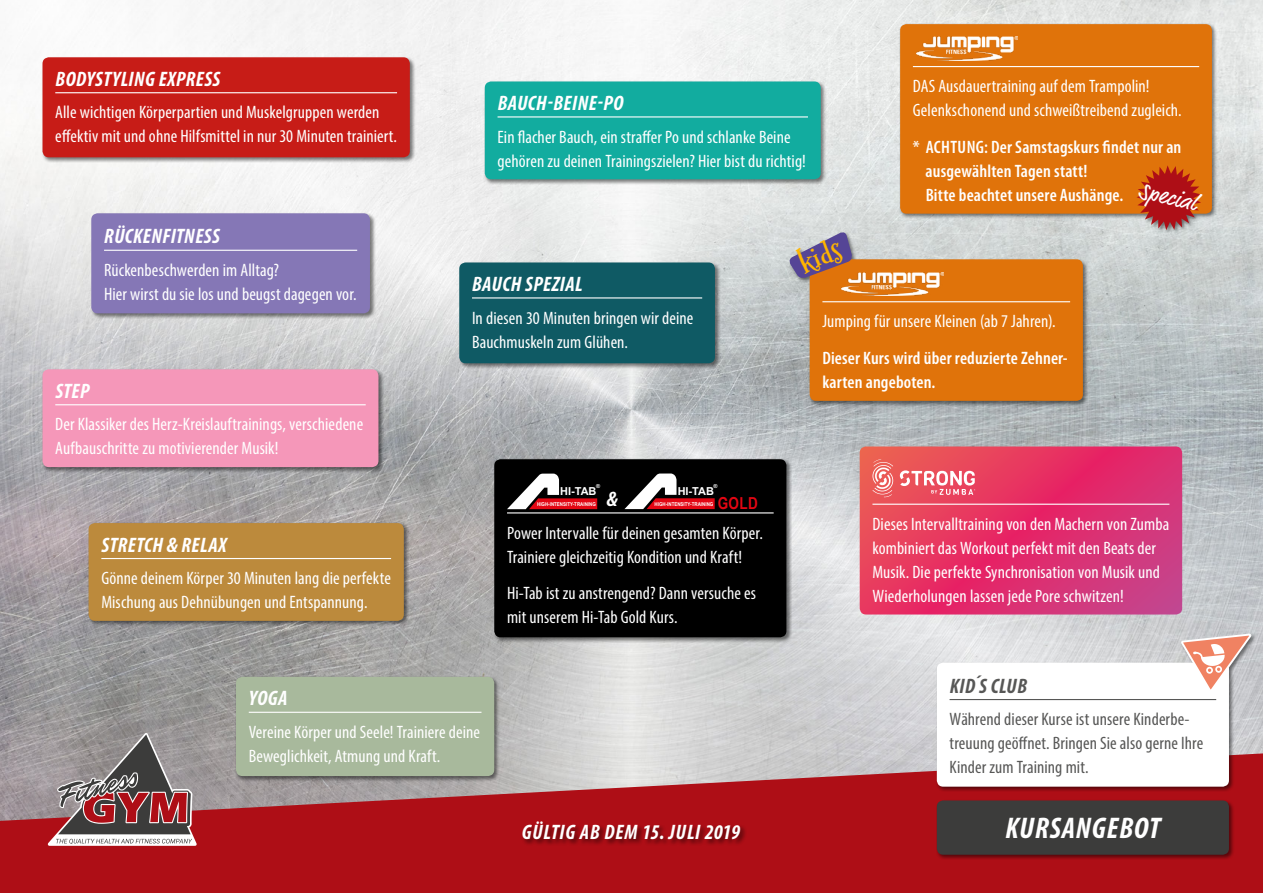
<style>
.page{position:relative;width:1263px;height:893px;background:#fff}
.page>*{position:absolute;margin:0;border:0;box-sizing:border-box;transform-origin:0 0}
.t1{font:italic 700 condensed 30px "Myriad Pro";letter-spacing:.025em;color:#fff}
.t2{font:700 27.9px "Mountainsof Christmas";color:#ffb500}
.t3{font:23.4px "Market Pro";color:#fff}
.t4{font:italic 700 condensed 21px "Myriad Pro";letter-spacing:.02em;color:#fff}
.t5{font:italic 700 condensed 21px "Myriad Pro";letter-spacing:.02em;color:#575756}
.t6{font:condensed 18px/24px "Myriad Pro";letter-spacing:.005em;color:#fff}
.t7{font:600 condensed 18px/24px "Myriad Pro";letter-spacing:.01em;color:#fff}
.t8{font:condensed 18px/24px "Myriad Pro";letter-spacing:.005em;color:#575756}
.t9{font:700 16.5px "Arial Narrow";color:#e30613}
.t10{font:700 10.95px "Arial";color:#fff}
.t11{font:700 5.55px "Arial";color:#fff}
.t12{font:700 5.25px "Arial";color:#fff;scale:.85 1}
</style>
<div class="page">
<img style="left:0;top:0;width:1263px;height:750px">
<svg style="left:0;top:750px;width:1263px;height:143px;background:#b03137"></svg>
<svg style="left:48px;top:733px;width:149px;height:113px;background:#917a7b"></svg>
<div style="left:936px;top:799px;width:298px;height:61px;background:#000;opacity:.5"></div>
<div style="left:937px;top:800px;width:292px;height:55px;background:#3c3c3b;border-radius:6px"></div>
<div style="left:521px;top:820px;width:226px;height:26px;background:#000;opacity:.5"></div>
<div style="left:936px;top:632px;width:321px;height:160px;background:#000;opacity:.5"></div>
<div style="left:937px;top:663px;width:292px;height:124px;background:#fff;border-radius:6px"></div>
<hr style="left:949px;top:699px;width:267px;height:1px;background:#575756">
<svg style="left:1179px;top:632px;width:74px;height:61px"></svg>
<div style="left:899px;top:23px;width:319px;height:212px;background:#000;opacity:.5"></div>
<div style="left:900px;top:24px;width:312px;height:190px;background:#e0730a;border-radius:6px"></div>
<hr style="left:913px;top:66px;width:286px;height:1px;background:#fff">
<img style="left:916px;top:37px;width:102px;height:24px">
<svg style="left:1136px;top:165px;width:65px;height:65px"></svg>
<div style="left:484px;top:80px;width:342px;height:105px;background:#000;opacity:.5"></div>
<div style="left:485px;top:81px;width:336px;height:98px;background:#12ac9f;border-radius:6px"></div>
<hr style="left:497px;top:116px;width:311px;height:2px;background:#fff">
<div style="left:42px;top:56px;width:374px;height:107px;background:#000;opacity:.5"></div>
<div style="left:43px;top:57px;width:367px;height:100px;background:#c71c17;border-radius:6px"></div>
<hr style="left:55px;top:92px;width:342px;height:1px;background:#fff">
<div style="left:42px;top:368px;width:342px;height:105px;background:#000;opacity:.5"></div>
<div style="left:43px;top:369px;width:335px;height:98px;background:#f597b9;border-radius:6px"></div>
<hr style="left:55px;top:404px;width:311px;height:1px;background:#fff">
<div style="left:235px;top:676px;width:265px;height:106px;background:#000;opacity:.5"></div>
<div style="left:236px;top:677px;width:258px;height:99px;background:#a8b99c;border-radius:6px"></div>
<hr style="left:249px;top:712px;width:232px;height:1px;background:#fff">
<div style="left:493px;top:458px;width:299px;height:185px;background:#000;opacity:.5"></div>
<div style="left:494px;top:459px;width:292px;height:178px;background:#000;border-radius:6px"></div>
<hr style="left:507px;top:512px;width:267px;height:1px;background:#fff">
<svg style="left:507px;top:474px;width:90px;height:35px"></svg>
<svg style="left:624px;top:473px;width:91px;height:36px"></svg>
<div style="left:90px;top:212px;width:285px;height:107px;background:#000;opacity:.5"></div>
<div style="left:91px;top:213px;width:279px;height:100px;background:#8577b6;border-radius:6px"></div>
<hr style="left:104px;top:250px;width:253px;height:1px;background:#fff">
<svg style="left:860px;top:446px;width:322px;height:168px;background:#e0366a"></svg>
<hr style="left:872px;top:504px;width:297px;height:1px;background:#fff">
<svg style="left:900px;top:470px;width:75px;height:25px"></svg>
<svg style="left:872px;top:459px;width:21px;height:38px"></svg>
<div style="left:458px;top:261px;width:263px;height:108px;background:#000;opacity:.5"></div>
<div style="left:459px;top:262px;width:256px;height:101px;background:#0f5a64;border-radius:6px"></div>
<hr style="left:472px;top:297px;width:230px;height:1px;background:#fff">
<div style="left:88px;top:522px;width:321px;height:104px;background:#000;opacity:.5"></div>
<div style="left:89px;top:523px;width:315px;height:98px;background:#bc8a3c;border-radius:6px"></div>
<hr style="left:101px;top:558px;width:290px;height:1px;background:#fff">
<div style="left:789px;top:231px;width:300px;height:176px;background:#000;opacity:.5"></div>
<div style="left:810px;top:259px;width:273px;height:142px;background:#e0730a;border-radius:6px"></div>
<hr style="left:822px;top:301px;width:248px;height:1px;background:#fff">
<img style="left:841px;top:272px;width:102px;height:24px">
<svg style="left:787px;top:230px;width:66px;height:50px"></svg>
<p class="t4" style="left:55px;top:66px;width:166px">BODYSTYLING EXPRESS</p>
<p class="t6" style="left:55px;top:100px;width:343px">Alle wichtigen Körperpartien und Muskelgruppen werden effektiv mit und ohne Hilfsmittel in nur 30 Minuten trainiert.</p>
<p class="t4" style="left:104px;top:223px;width:117px">RÜCKENFITNESS</p>
<p class="t6" style="left:104px;top:258px;width:254px">Rückenbeschwerden im Alltag?<br>Hier wirst du sie los und beugst dagegen vor.</p>
<p class="t4" style="left:55px;top:378px;width:36px">STEP</p>
<p class="t6" style="left:55px;top:412px;width:309px">Der Klassiker des Herz-Kreislauftrainings, verschiedene<br>Aufbauschritte zu motivierender Musik!</p>
<p class="t4" style="left:102px;top:531px;width:127px">STRETCH &amp; RELAX</p>
<p class="t6" style="left:101px;top:566px;width:291px">Gönne deinem Körper 30 Minuten lang die perfekte<br>Mischung aus Dehnübungen und Entspannung.</p>
<p class="t4" style="left:498px;top:90px;width:127px">BAUCH-BEINE-PO</p>
<p class="t6" style="left:497px;top:124px;width:310px">Ein flacher Bauch, ein straffer Po und schlanke Beine gehören zu deinen Trainingszielen? Hier bist du richtig!</p>
<p class="t6" style="left:913px;top:74px;width:270px">DAS Ausdauertraining auf dem Trampolin!<br>Gelenkschonend und schweißtreibend zugleich.</p>
<p class="t7" style="left:926px;top:135px;width:257px;text-indent:-13px">* ACHTUNG: Der Samstagskurs findet nur an ausgewählten Tagen statt!<br>Bitte beachtet unsere Aushänge.</p>
<p class="t3" style="left:1142px;top:175px;width:61px;rotate:12deg">Special</p>
<p class="t4" style="left:472px;top:271px;width:112px">BAUCH SPEZIAL</p>
<p class="t6" style="left:472px;top:305px;width:223px">In diesen 30 Minuten bringen wir deine<br>Bauchmuskeln zum Glühen.</p>
<h2 class="t2" style="left:793px;top:248px;width:45px;rotate:-23deg">kids</h2>
<p class="t6" style="left:822px;top:309px;width:235px">Jumping für unsere Kleinen (ab 7 Jahren).</p>
<p class="t7" style="left:822px;top:346px;width:247px">Dieser Kurs wird über reduzierte Zehner&shy;karten angeboten.</p>
<p class="t11" style="left:714px;top:482px;width:6px">®</p>
<p class="t11" style="left:596px;top:482px;width:6px">®</p>
<p class="t10" style="left:678px;top:483px;width:38px">HI-TAB</p>
<p class="t12" style="left:655px;top:500px;width:71px">HIGH-INTENSITY-TRAINING</p>
<p class="t10" style="left:560px;top:483px;width:38px">HI-TAB</p>
<p class="t12" style="left:537px;top:500px;width:71px">HIGH-INTENSITY-TRAINING</p>
<p class="t4" style="left:607px;top:486px;width:13px">&amp;</p>
<p class="t9" style="left:718px;top:491px;width:42px">GOLD</p>
<p class="t6" style="left:507px;top:520px;width:257px">Power Intervalle für deinen gesamten Körper.<br>Trainiere gleichzeitig Kondition und Kraft!</p>
<p class="t6" style="left:507px;top:581px;width:251px">Hi-Tab ist zu anstrengend? Dann versuche es mit unserem Hi-Tab Gold Kurs.</p>
<p class="t6" style="left:872px;top:512px;width:298px">Dieses Intervalltraining von den Machern von Zumba kombiniert das Workout perfekt mit den Beats der Musik. Die perfekte Synchronisation von Musik und Wiederholungen lassen jede Pore schwitzen!</p>
<p class="t4" style="left:249px;top:685px;width:40px">YOGA</p>
<p class="t6" style="left:249px;top:720px;width:233px">Vereine Körper und Seele! Trainiere deine<br>Beweglichkeit, Atmung und Kraft.</p>
<p class="t5" style="left:950px;top:672px;width:79px">KID´S CLUB</p>
<p class="t8" style="left:949px;top:707px;width:255px">Während dieser Kurse ist unsere Kinderbe&shy;treuung geöffnet. Bringen Sie also gerne Ihre<br>Kinder zum Training mit.</p>
<p class="t4" style="left:522px;top:819px;width:220px">GÜLTIG AB DEM 15. JULI 2019</p>
<h1 class="t1" style="left:1005px;top:809px;width:156px">KURSANGEBOT</h1>
</div>
